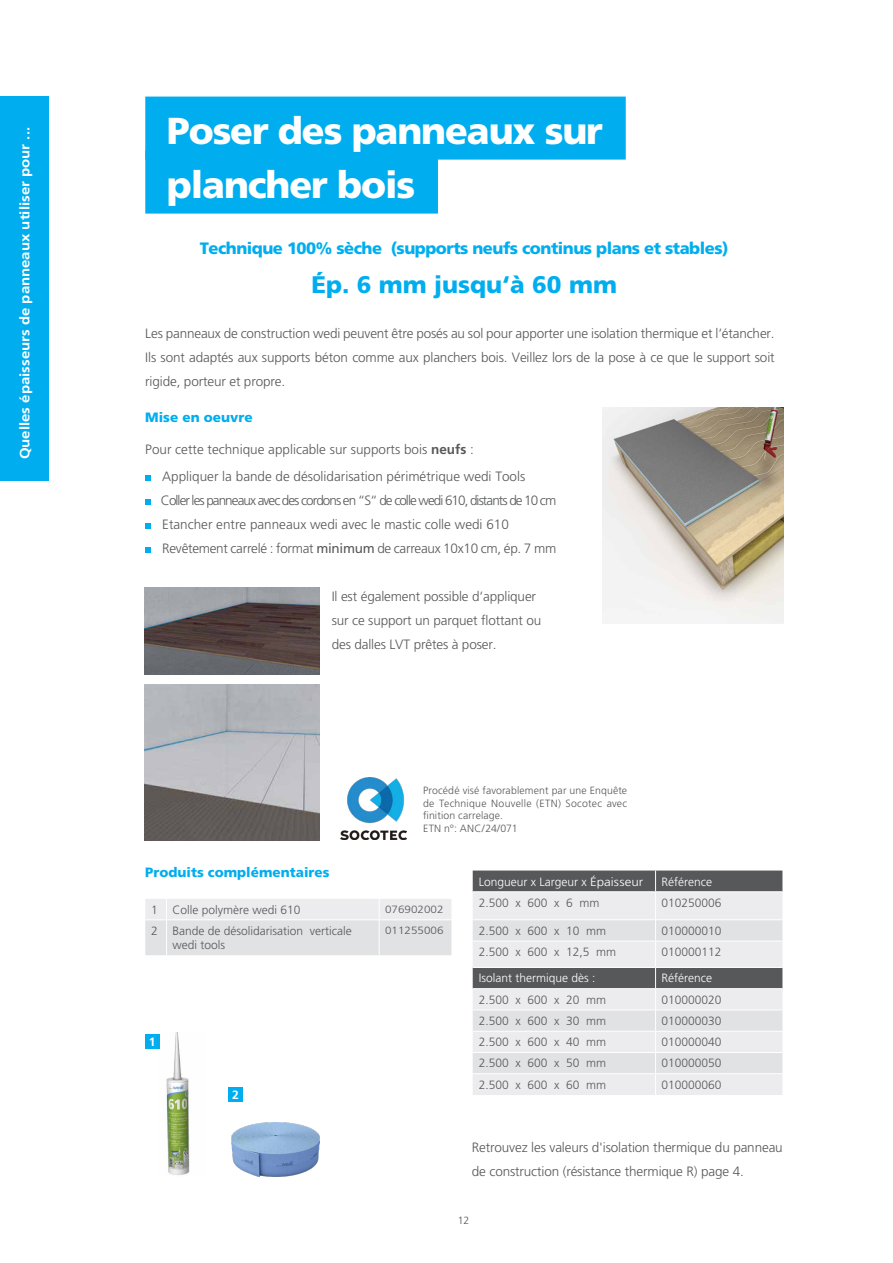
<style>
.page{position:relative;width:893px;height:1263px;background:#fff}
.page>*{position:absolute;margin:0;border:0;box-sizing:border-box;transform-origin:0 0}
.Headline_Medium{font:900 37.5px "Frutiger LT Std";letter-spacing:-.03em;color:#fff}
.t1{font:900 24px "Frutiger LT Std";color:#00aeef}
.t2{font:900 16.5px "Frutiger LT Std";letter-spacing:-.03em;color:#00aeef}
.Copy_Regular_Left{font:300 13.5px/24px "Frutiger LT Std";letter-spacing:-.01em;color:#57585a}
.Copy_Regular_Left-2{font:300 13.5px "Frutiger LT Std";letter-spacing:-.07em;color:#57585a}
.Subline_Small{font:300 13.5px "Frutiger LT Std";color:#57585a}
.t3{font:700 13.5px "Frutiger LT Std";color:#fff;scale:1.11 1}
.Subline_Small-2{font:900 13.5px "Frutiger LT Std";color:#00aeef}
.Wedi_Head_53pt{font:300 12px/14.4px "Frutiger LT Std";color:#57585a}
.Wedi_Head_53pt-2{font:300 12px "Frutiger LT Std";color:#fff}
.Wedi_Head_53pt-3{font:700 12px "Frutiger LT Std";color:#fff}
.t4{font:300 10.5px/12.6px "Frutiger LT Std";letter-spacing:.015em;color:#57585a;text-align:justify}
.t5{font:300 10.5px "Frutiger LT Std";letter-spacing:.015em;color:#57585a;scale:1.11 1}
.s1{font-weight:700}
.s2{font-weight:400}
</style>
<div class="page">
<img style="left:145px;top:684px;width:175px;height:157px">
<img style="left:602px;top:407px;width:181px;height:216px">
<svg style="left:145px;top:475px;width:5px;height:6px"></svg>
<svg style="left:145px;top:499px;width:5px;height:6px"></svg>
<svg style="left:145px;top:523px;width:5px;height:6px"></svg>
<svg style="left:145px;top:547px;width:5px;height:6px"></svg>
<svg style="left:473px;top:870px;width:309px;height:225px;background:#cfcfd1"></svg>
<svg style="left:145px;top:899px;width:306px;height:56px;background:#e5e5e7"></svg>
<hr style="left:167px;top:919px;width:212px;height:1px;background:#fff">
<hr style="left:166px;top:920px;width:1px;height:35px;background:#fff">
<hr style="left:379px;top:919px;width:72px;height:1px;background:#fff">
<hr style="left:379px;top:920px;width:1px;height:35px;background:#fff">
<img style="left:145px;top:588px;width:175px;height:86px">
<img style="left:159px;top:1032px;width:31px;height:143px">
<div style="left:145px;top:1034px;width:14px;height:15px;background:#00aeef"></div>
<div style="left:228px;top:1087px;width:15px;height:15px;background:#00aeef"></div>
<div style="left:145px;top:97px;width:481px;height:63px;background:#00aeef"></div>
<div style="left:145px;top:151px;width:293px;height:63px;background:#00aeef"></div>
<div style="left:0;top:96px;width:49px;height:385px;background:#00aeef"></div>
<img style="left:232px;top:1122px;width:88px;height:55px">
<img style="left:340px;top:777px;width:67px;height:63px">
<p class="t3" style="left:17px;top:459px;width:301px;rotate:-90deg">Quelles épaisseurs de panneaux utiliser pour ...</p>
<p class="Headline_Medium" style="left:167px;top:108px;width:437px">Poser des panneaux sur</p>
<p class="Headline_Medium" style="left:167px;top:162px;width:250px">plancher bois</p>
<p class="t2" style="left:200px;top:239px;width:530px">Technique 100% sèche (supports neufs continus plans et stables)</p>
<p class="t1" style="left:311px;top:270px;width:307px">Ép. 6 mm jusqu‘à 60 mm</p>
<p class="Copy_Regular_Left" style="left:145px;top:321px;width:631px;text-align:justify">Les panneaux de construction wedi peuvent être posés au sol pour apporter une isolation thermique et l‘étancher.<br>Ils sont adaptés aux supports béton comme aux planchers bois. Veillez lors de la pose à ce que le support soit rigide, porteur et propre.</p>
<p class="Subline_Small-2" style="left:145px;top:409px;width:109px">Mise en oeuvre</p>
<p class="Subline_Small" style="left:145px;top:442px;width:330px">Pour cette technique applicable sur supports bois <span class="s1">neufs</span> :</p>
<p class="Copy_Regular_Left" style="left:162px;top:464px;width:365px">Appliquer la bande de désolidarisation périmétrique wedi Tools</p>
<p class="Copy_Regular_Left-2" style="left:161px;top:492px;width:397px">Coller les panneaux avec des cordons en “S“ de colle wedi 610, distants de 10 cm</p>
<p class="Copy_Regular_Left" style="left:162px;top:512px;width:348px">Etancher entre panneaux wedi avec le mastic colle wedi 610</p>
<p class="Copy_Regular_Left" style="left:162px;top:536px;width:395px">Revêtement carrelé : format <span class="s2">minimum</span> de carreaux 10x10 cm, ép. 7 mm</p>
<p class="Copy_Regular_Left" style="left:332px;top:584px;width:211px">Il est également possible d‘appliquer sur ce support un parquet flottant ou des dalles LVT prêtes à poser.</p>
<p class="t4" style="left:423px;top:784px;width:206px">Procédé visé favorablement par une Enquête de Technique Nouvelle (ETN) Socotec avec finition carrelage.</p>
<p class="t4" style="left:423px;top:822px;width:96px">ETN n°: ANC/24/071</p>
<p class="Subline_Small-2" style="left:145px;top:864px;width:186px">Produits complémentaires</p>
<p class="Wedi_Head_53pt" style="left:151px;top:903px;width:8px">1</p>
<p class="Wedi_Head_53pt" style="left:173px;top:903px;width:130px">Colle polymère wedi 610</p>
<p class="t5" style="left:385px;top:903px;width:54px">076902002</p>
<p class="Wedi_Head_53pt" style="left:151px;top:924px;width:8px">2</p>
<p class="Wedi_Head_53pt" style="left:173px;top:924px;width:181px">Bande de désolidarisation verticale wedi tools</p>
<p class="t5" style="left:385px;top:924px;width:54px">011255006</p>
<p class="Wedi_Head_53pt-3" style="left:149px;top:1035px;width:8px">1</p>
<p class="Wedi_Head_53pt-3" style="left:232px;top:1088px;width:8px">2</p>
<p class="Wedi_Head_53pt-2" style="left:479px;top:875px;width:166px">Longueur x Largeur x Épaisseur</p>
<p class="Wedi_Head_53pt-2" style="left:662px;top:875px;width:52px">Référence</p>
<p class="Wedi_Head_53pt" style="left:479px;top:896px;width:122px">2.500 x 600 x 6 mm</p>
<p class="Wedi_Head_53pt" style="left:662px;top:896px;width:62px">010250006</p>
<p class="Wedi_Head_53pt" style="left:479px;top:924px;width:129px">2.500 x 600 x 10 mm</p>
<p class="Wedi_Head_53pt" style="left:662px;top:924px;width:62px">010000010</p>
<p class="Wedi_Head_53pt" style="left:479px;top:945px;width:139px">2.500 x 600 x 12,5 mm</p>
<p class="Wedi_Head_53pt" style="left:662px;top:945px;width:62px">010000112</p>
<p class="Wedi_Head_53pt-2" style="left:479px;top:971px;width:118px">Isolant thermique dès :</p>
<p class="Wedi_Head_53pt-2" style="left:662px;top:971px;width:52px">Référence</p>
<p class="Wedi_Head_53pt" style="left:479px;top:992px;width:129px">2.500 x 600 x 20 mm</p>
<p class="Wedi_Head_53pt" style="left:662px;top:992px;width:62px">010000020</p>
<p class="Wedi_Head_53pt" style="left:479px;top:1014px;width:129px">2.500 x 600 x 30 mm</p>
<p class="Wedi_Head_53pt" style="left:662px;top:1014px;width:62px">010000030</p>
<p class="Wedi_Head_53pt" style="left:479px;top:1035px;width:129px">2.500 x 600 x 40 mm</p>
<p class="Wedi_Head_53pt" style="left:662px;top:1035px;width:62px">010000040</p>
<p class="Wedi_Head_53pt" style="left:479px;top:1056px;width:129px">2.500 x 600 x 50 mm</p>
<p class="Wedi_Head_53pt" style="left:662px;top:1056px;width:62px">010000050</p>
<p class="Wedi_Head_53pt" style="left:479px;top:1077px;width:129px">2.500 x 600 x 60 mm</p>
<p class="Wedi_Head_53pt" style="left:662px;top:1077px;width:62px">010000060</p>
<p class="Copy_Regular_Left" style="left:472px;top:1135px;width:312px">Retrouvez les valeurs d'isolation thermique du panneau de construction (résistance thermique R) page 4.</p>
<p class="t4" style="left:458px;top:1214px;width:13px">12</p>
</div>
